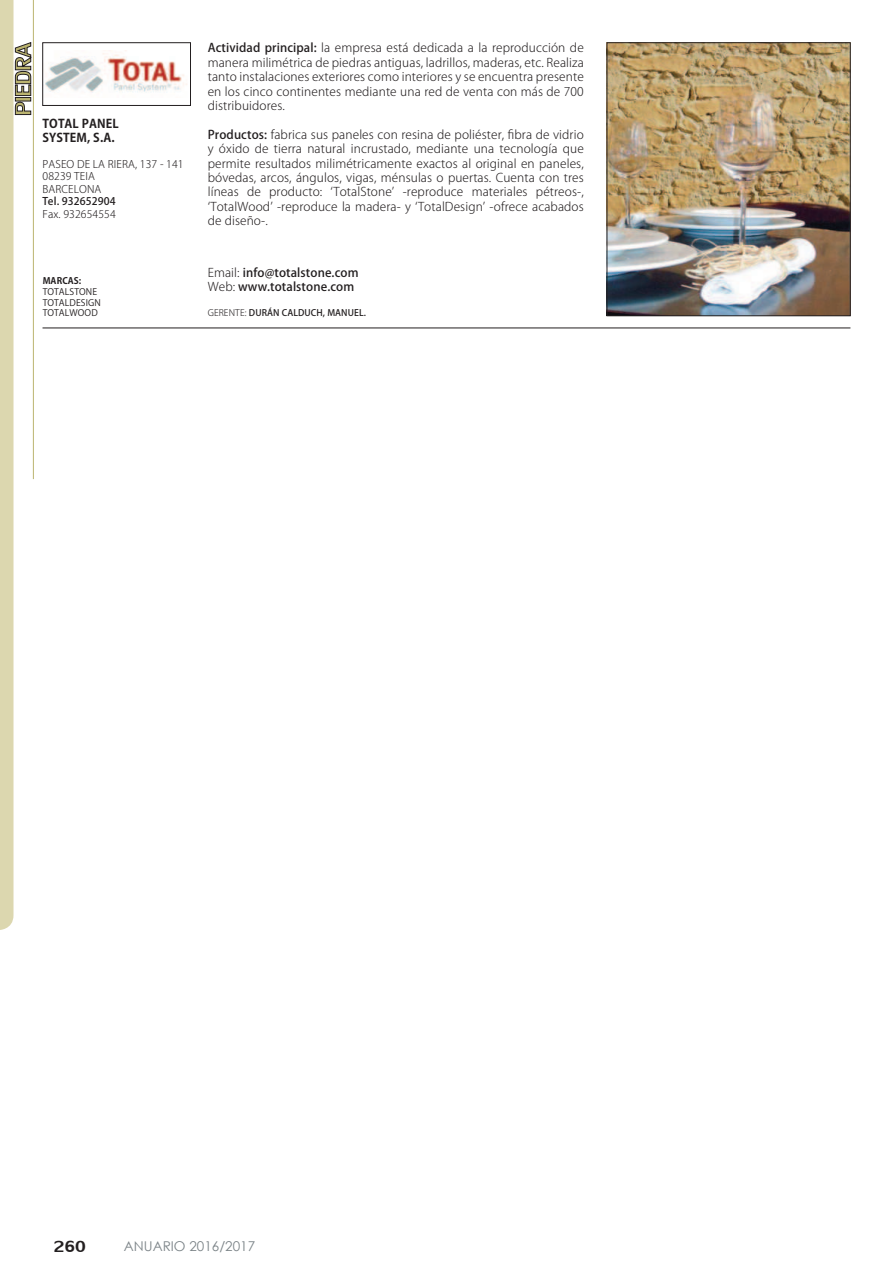
<style>
.page{position:relative;width:893px;height:1263px;background:#fff}
.page>*{position:absolute;margin:0;border:0;box-sizing:border-box;transform-origin:0 0}
.t1{font:24px "Lily UPC";color:#231f20}
.t2{font:13.5px "Century Gothic";color:#7b8387}
.t3{font:300 12px/14.4px "Koz Go Pro";letter-spacing:.01em;color:#231f20;text-align:justify}
.t4{font:500 12px/14.4px "Koz Go Pro";letter-spacing:.01em;color:#231f20}
.t5{font:700 12px/14.4px "Koz Go Pro";letter-spacing:.01em;color:#231f20}
.t6{font:300 10.5px/12.6px "Koz Go Pro";letter-spacing:.01em;color:#231f20}
.t7{font:500 10.5px "Koz Go Pro";letter-spacing:.01em;color:#231f20}
.t8{font:9px/10.8px "Koz Go Pro";letter-spacing:.01em;color:#231f20}
.t9{font:500 9px "Koz Go Pro";letter-spacing:.01em;color:#231f20}
.t10{font:700 9px "Koz Go Pro";letter-spacing:.01em;color:#231f20}
.s1{font-weight:500}
.s2{font-weight:300}
</style>
<div class="page">
<hr style="left:43px;top:328px;width:807px;height:1px;background:#231f20">
<img style="left:609px;top:45px;width:239px;height:269px">
<div style="left:607px;top:43px;width:243px;height:273px;border:1px solid #231f20"></div>
<img style="left:45px;top:50px;width:142px;height:43px">
<div style="left:43px;top:43px;width:148px;height:63px;border:1px solid #231f20"></div>
<svg style="left:0;top:0;width:31px;height:930px"></svg>
<hr style="left:33px;top:0;width:1px;height:479px;background:#bbb470">
<p class="t5" style="left:43px;top:117px;width:78px">TOTAL PANEL<br>SYSTEM, S.A.</p>
<p class="t6" style="left:43px;top:157px;width:143px">PASEO DE LA RIERA, 137 - 141<br>08239 TEIA<br>BARCELONA</p>
<p class="t7" style="left:43px;top:195px;width:75px">Tel. 932652904</p>
<p class="t6" style="left:43px;top:208px;width:75px">Fax. 932654554</p>
<p class="t10" style="left:43px;top:275px;width:40px">MARCAS:</p>
<p class="t8" style="left:43px;top:286px;width:60px">TOTALSTONE<br>TOTALDESIGN<br>TOTALWOOD</p>
<p class="t3" style="left:208px;top:41px;width:378px"><span class="s1">Actividad principal:</span> la empresa está dedicada a la reproducción de manera milimétrica de piedras antiguas, ladrillos, maderas, etc. Realiza tanto instalaciones exteriores como interiores y se encuentra presente en los cinco continentes mediante una red de venta con más de 700 distribuidores.</p>
<p class="t3" style="left:208px;top:127px;width:378px"><span class="s1">Productos:</span> fabrica sus paneles con resina de poliéster, 昀椀bra de vidrio y óxido de tierra natural incrustado, mediante una tecnología que permite resultados milimétricamente exactos al original en paneles, bóvedas, arcos, ángulos, vigas, ménsulas o puertas. Cuenta con tres líneas de producto: ‘TotalStone’ -reproduce materiales pétreos-, ‘TotalWood’ -reproduce la madera- y ‘TotalDesign’ -ofrece acabados de diseño-.</p>
<p class="t4" style="left:208px;top:266px;width:152px"><span class="s2">Email:</span> info@totalstone.com<br><span class="s2">Web:</span> www.totalstone.com</p>
<p class="t9" style="left:208px;top:307px;width:160px"><span class="s2">GERENTE:</span> DURÁN CALDUCH, MANUEL.</p>
<h1 class="t1" style="left:54px;top:1229px;width:34px">260</h1>
<p class="t2" style="left:124px;top:1241px;width:133px">ANUARIO 2016/2017</p>
</div>
